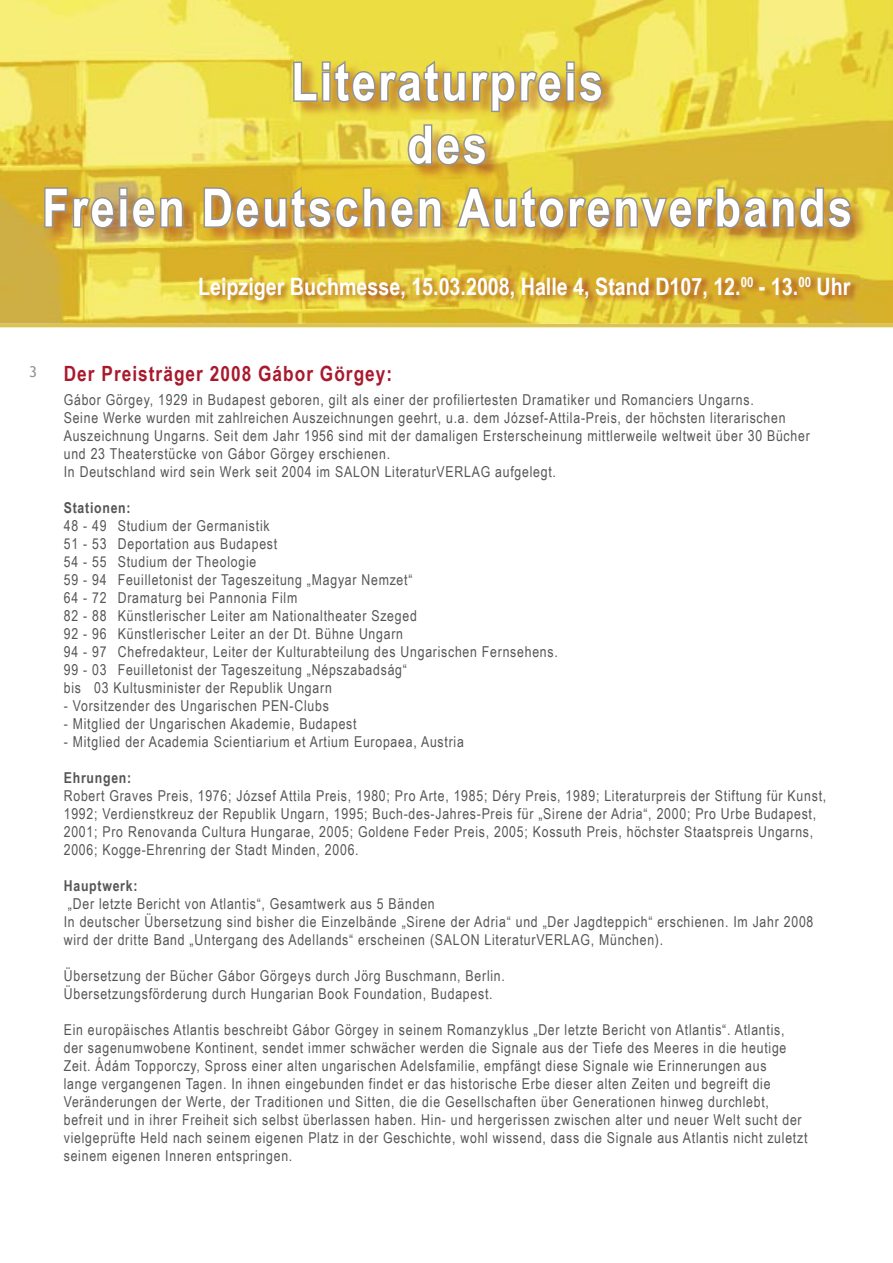
<style>
.page{position:relative;width:893px;height:1263px;background:#fff}
.page>*{position:absolute;margin:0;border:0;box-sizing:border-box;transform-origin:0 0}
.t1{font:700 52.5px/63px "Arial Narrow";letter-spacing:.05em;color:#fff;text-align:center}
.t2{font:700 24px "Arial Narrow";color:#fff}
.t3{font:700 21px "Arial Narrow";letter-spacing:.05em;color:#a9192d}
.t4{font:15px/18px "Arial Narrow";letter-spacing:.05em;color:#565656}
.t5{font:700 15px "Arial Narrow";letter-spacing:.05em;color:#565656}
.t6{font:15px "Trebuchet MS";color:#939393}
</style>
<div class="page">
<img style="left:0;top:216px;width:893px;height:108px">
<img style="left:0;top:0;width:52px;height:216px">
<img style="left:841px;top:0;width:52px;height:216px">
<img style="left:52px;top:0;width:789px;height:60px">
<img style="left:43px;top:60px;width:826px;height:187px">
<svg style="left:292px;top:58px;width:312px;height:56px"></svg>
<svg style="left:406px;top:123px;width:82px;height:44px"></svg>
<svg style="left:43px;top:186px;width:142px;height:44px"></svg>
<svg style="left:202px;top:184px;width:241px;height:47px"></svg>
<svg style="left:455px;top:184px;width:398px;height:47px"></svg>
<img style="left:198px;top:275px;width:662px;height:33px">
<h1 class="t1" style="left:42px;top:48px;width:811px">Literaturpreis<br>des<br>Freien Deutschen Autorenverbands</h1>
<h2 class="t2" style="left:198px;top:268px;width:654px">Leipziger Buchmesse, 15.03.2008, Halle 4, Stand D107, 12.<sup>00</sup> - 13.<sup>00</sup> Uhr</h2>
<p class="t6" style="left:29px;top:363px;width:9px">3</p>
<h3 class="t3" style="left:64px;top:358px;width:330px">Der Preisträger 2008 Gábor Görgey:</h3>
<p class="t4" style="left:64px;top:390px;width:747px">Gábor Görgey, 1929 in Budapest geboren, gilt als einer der profiliertesten Dramatiker und Romanciers Ungarns.<br>Seine Werke wurden mit zahlreichen Auszeichnungen geehrt, u.a. dem József-Attila-Preis, der höchsten literarischen Auszeichnung Ungarns. Seit dem Jahr 1956 sind mit der damaligen Ersterscheinung mittlerweile weltweit über 30 Bücher und 23 Theaterstücke von Gábor Görgey erschienen.<br>In Deutschland wird sein Werk seit 2004 im SALON LiteraturVERLAG aufgelegt.</p>
<p class="t5" style="left:64px;top:496px;width:68px">Stationen:</p>
<p class="t4" style="left:64px;top:516px;width:496px">48 - 49 Studium der Germanistik<br>51 - 53 Deportation aus Budapest<br>54 - 55 Studium der Theologie<br>59 - 94 Feuilletonist der Tageszeitung „Magyar Nemzet“<br>64 - 72 Dramaturg bei Pannonia Film<br>82 - 88 Künstlerischer Leiter am Nationaltheater Szeged<br>92 - 96 Künstlerischer Leiter an der Dt. Bühne Ungarn<br>94 - 97 Chefredakteur, Leiter der Kulturabteilung des Ungarischen Fernsehens.<br>99 - 03 Feuilletonist der Tageszeitung „Népszabadság“<br>bis 03 Kultusminister der Republik Ungarn</p>
<p class="t4" style="left:64px;top:696px;width:267px">- Vorsitzender des Ungarischen PEN-Clubs</p>
<p class="t4" style="left:64px;top:714px;width:294px">- Mitglied der Ungarischen Akademie, Budapest</p>
<p class="t4" style="left:64px;top:732px;width:402px">- Mitglied der Academia Scientiarium et Artium Europaea, Austria</p>
<p class="t5" style="left:64px;top:766px;width:69px">Ehrungen:</p>
<p class="t4" style="left:64px;top:786px;width:764px">Robert Graves Preis, 1976; József Attila Preis, 1980; Pro Arte, 1985; Déry Preis, 1989; Literaturpreis der Stiftung für Kunst, 1992; Verdienstkreuz der Republik Ungarn, 1995; Buch-des-Jahres-Preis für „Sirene der Adria“, 2000; Pro Urbe Budapest, 2001; Pro Renovanda Cultura Hungarae, 2005; Goldene Feder Preis, 2005; Kossuth Preis, höchster Staatspreis Ungarns, 2006; Kogge-Ehrenring der Stadt Minden, 2006.</p>
<p class="t5" style="left:64px;top:874px;width:75px">Hauptwerk:</p>
<p class="t4" style="left:64px;top:894px;width:751px">„Der letzte Bericht von Atlantis“, Gesamtwerk aus 5 Bänden<br>In deutscher Übersetzung sind bisher die Einzelbände „Sirene der Adria“ und „Der Jagdteppich“ erschienen. Im Jahr 2008 wird der dritte Band „Untergang des Adellands“ erscheinen (SALON LiteraturVERLAG, München).</p>
<p class="t4" style="left:64px;top:966px;width:443px">Übersetzung der Bücher Gábor Görgeys durch Jörg Buschmann, Berlin.<br>Übersetzungsförderung durch Hungarian Book Foundation, Budapest.</p>
<p class="t4" style="left:64px;top:1020px;width:745px">Ein europäisches Atlantis beschreibt Gábor Görgey in seinem Romanzyklus „Der letzte Bericht von Atlantis“. Atlantis, der sagenumwobene Kontinent, sendet immer schwächer werden die Signale aus der Tiefe des Meeres in die heutige Zeit. Ádám Topporczy, Spross einer alten ungarischen Adelsfamilie, empfängt diese Signale wie Erinnerungen aus<br>lange vergangenen Tagen. In ihnen eingebunden findet er das historische Erbe dieser alten Zeiten und begreift die Veränderungen der Werte, der Traditionen und Sitten, die die Gesellschaften über Generationen hinweg durchlebt, befreit und in ihrer Freiheit sich selbst überlassen haben. Hin- und hergerissen zwischen alter und neuer Welt sucht der vielgeprüfte Held nach seinem eigenen Platz in der Geschichte, wohl wissend, dass die Signale aus Atlantis nicht zuletzt seinem eigenen Inneren entspringen.</p>
</div>
